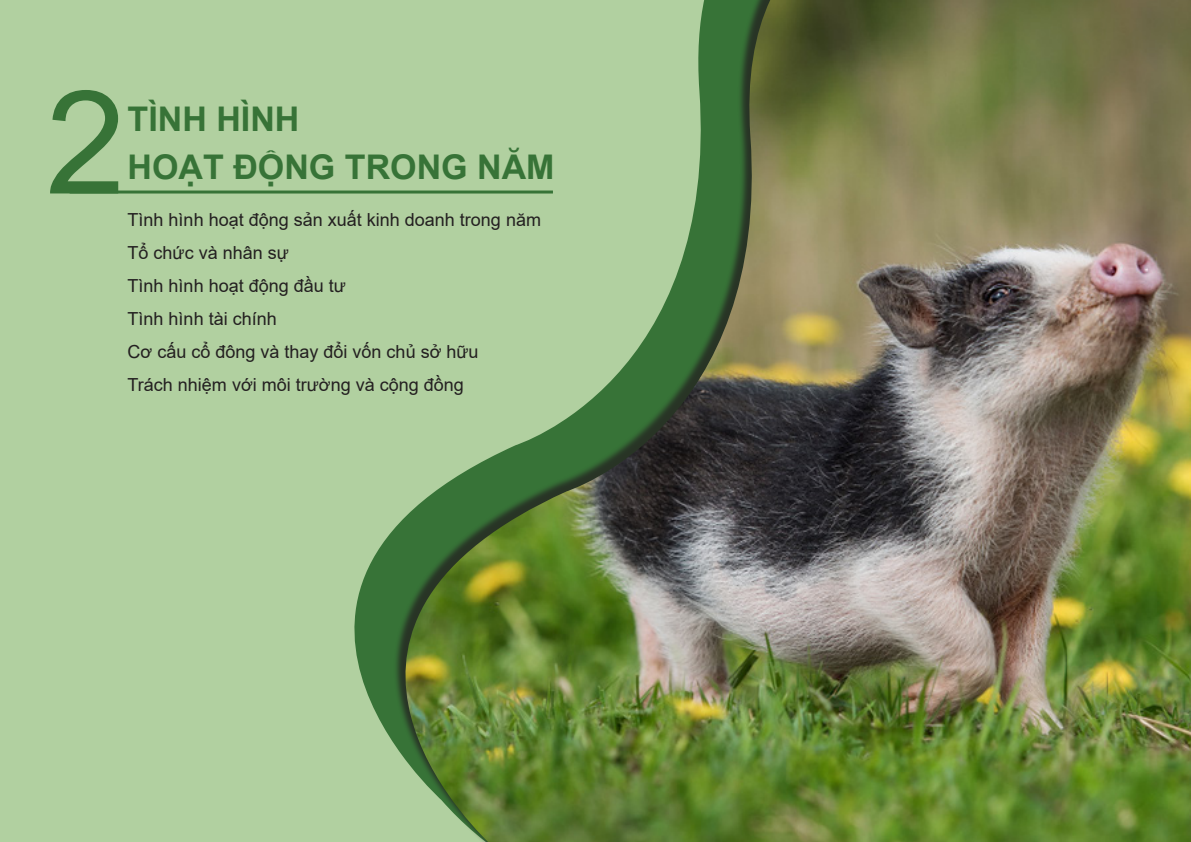
<style>
.page{position:relative;width:1191px;height:842px;background:#b1d0a0}
.page>*{position:absolute;margin:0;border:0;box-sizing:border-box;transform-origin:0 0}
.t1{font:144px "Arial";color:#377337}
.t2{font:700 34px "Arial";color:#377337}
.t3{font:18px "Arial";color:#231f20}
</style>
<div class="page">
<svg style="left:203px;top:190px;width:190px;height:552px"></svg>
<img style="left:404px;top:0;width:787px;height:842px">
<hr style="left:70px;top:191px;width:483px;height:3px;background:#377337">
<p class="t1" style="left:46px;top:44px;width:82px">2</p>
<p class="t2" style="left:128px;top:95px;width:173px">TÌNH HÌNH</p>
<p class="t2" style="left:128px;top:143px;width:428px">HOẠT ĐỘNG TRONG NĂM</p>
<p class="t3" style="left:128px;top:207px;width:415px">Tình hình hoạt động sản xuất kinh doanh trong năm</p>
<p class="t3" style="left:128px;top:240px;width:163px">Tổ chức và nhân sự</p>
<p class="t3" style="left:128px;top:273px;width:220px">Tình hình hoạt động đầu tư</p>
<p class="t3" style="left:128px;top:306px;width:151px">Tình hình tài chính</p>
<p class="t3" style="left:128px;top:339px;width:352px">Cơ cấu cổ đông và thay đổi vốn chủ sở hữu</p>
<p class="t3" style="left:128px;top:372px;width:338px">Trách nhiệm với môi trường và cộng đồng</p>
</div>
